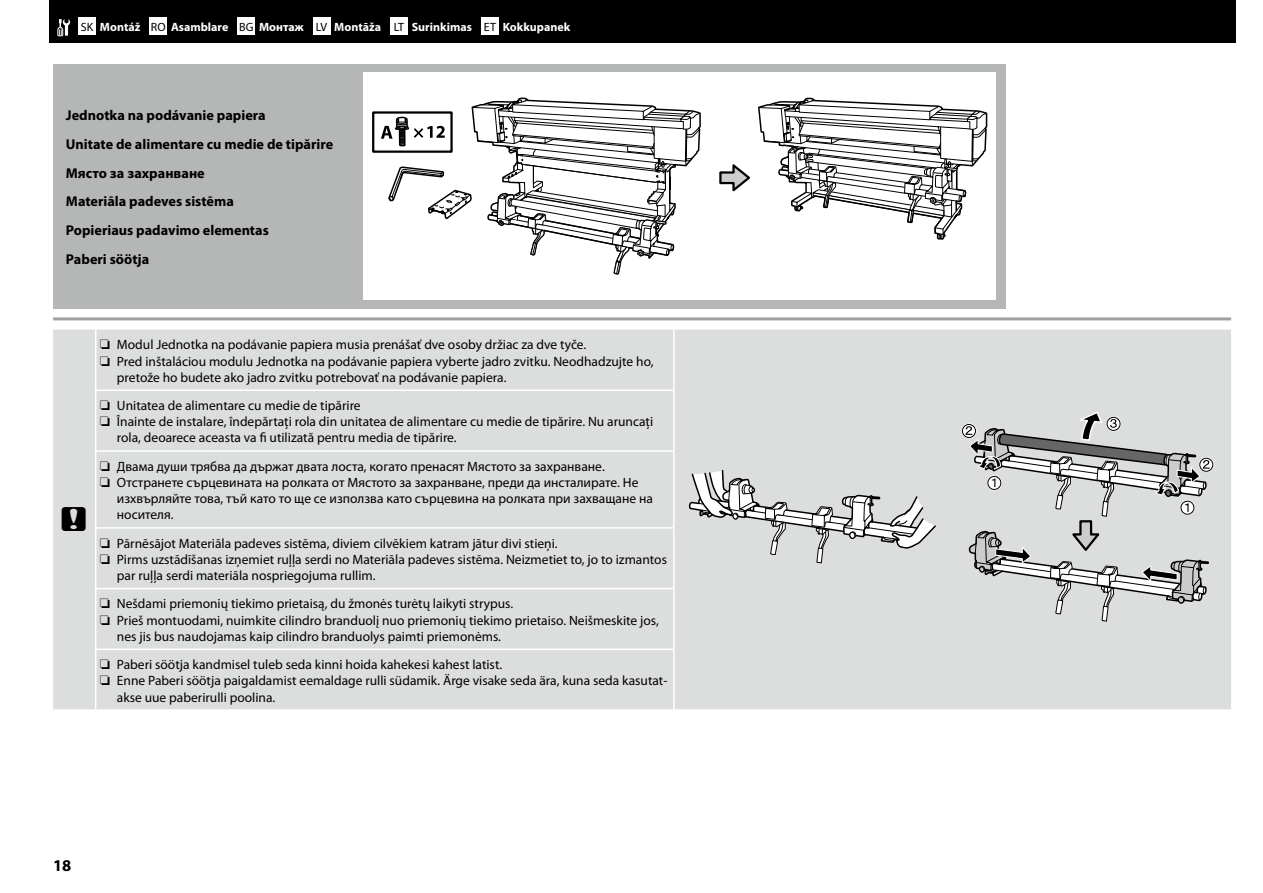
<style>
.page{position:relative;width:1263px;height:893px;background:#fff}
.page>*{position:absolute;margin:0;border:0;box-sizing:border-box;transform-origin:0 0}
.t1{font:33px "TP Publication Group Icons 3 AA";color:#000}
.t2{font:700 16.5px "Myriad Pro";color:#000}
.t3{font:700 14.25px/29px "Myriad Pro";color:#000}
.t4{font:13.5px "Myriad Pro";color:#000}
.t5{font:700 12px "Myriad Pro";color:#fff}
.s1{font-weight:400;color:#000}
</style>
<div class="page">
<div style="left:49px;top:0;width:1186px;height:43px;background:#000"></div>
<div style="left:53px;top:64px;width:953px;height:244px;background:#b5b6b6"></div>
<div style="left:364px;top:72px;width:632px;height:228px;background:#fff"></div>
<div style="left:372px;top:111px;width:81px;height:42px;background:#fff;border:2px solid #000"></div>
<svg style="left:719px;top:97px;width:269px;height:143px"></svg>
<svg style="left:381px;top:97px;width:320px;height:178px"></svg>
<div style="left:53px;top:330px;width:1178px;height:379px;background:#dcdddd"></div>
<hr style="left:95px;top:330px;width:1px;height:59px;background:#fff">
<hr style="left:673px;top:330px;width:2px;height:59px;background:#fff">
<hr style="left:95px;top:389px;width:580px;height:2px;background:#fff">
<hr style="left:95px;top:391px;width:1px;height:59px;background:#fff">
<hr style="left:673px;top:391px;width:2px;height:59px;background:#fff">
<hr style="left:95px;top:450px;width:580px;height:2px;background:#fff">
<hr style="left:95px;top:452px;width:1px;height:75px;background:#fff">
<hr style="left:673px;top:452px;width:2px;height:75px;background:#fff">
<hr style="left:95px;top:527px;width:580px;height:2px;background:#fff">
<hr style="left:95px;top:529px;width:1px;height:59px;background:#fff">
<hr style="left:673px;top:529px;width:2px;height:59px;background:#fff">
<hr style="left:95px;top:588px;width:580px;height:1px;background:#fff">
<hr style="left:95px;top:589px;width:1px;height:60px;background:#fff">
<hr style="left:673px;top:589px;width:2px;height:60px;background:#fff">
<hr style="left:95px;top:649px;width:580px;height:1px;background:#fff">
<hr style="left:95px;top:650px;width:1px;height:59px;background:#fff">
<hr style="left:673px;top:650px;width:2px;height:59px;background:#fff">
<svg style="left:689px;top:470px;width:247px;height:93px"></svg>
<svg style="left:1199px;top:457px;width:15px;height:15px"></svg>
<svg style="left:1200px;top:458px;width:13px;height:13px"></svg>
<div style="left:1199px;top:458px;width:14px;height:14px;border:1px solid #000;border-radius:50%"></div>
<svg style="left:961px;top:423px;width:15px;height:15px"></svg>
<svg style="left:962px;top:424px;width:13px;height:13px"></svg>
<div style="left:962px;top:424px;width:14px;height:14px;border:1px solid #000;border-radius:50%"></div>
<svg style="left:965px;top:412px;width:245px;height:209px;background:#c3c4c4"></svg>
<div style="left:57px;top:28px;width:6px;height:8px;border:1px solid #fff"></div>
<svg style="left:59px;top:19px;width:11px;height:17px"></svg>
<div style="left:79px;top:17px;width:17px;height:17px;background:#fff"></div>
<div style="left:390px;top:17px;width:17px;height:17px;background:#fff"></div>
<div style="left:481px;top:17px;width:17px;height:17px;background:#fff"></div>
<div style="left:150px;top:17px;width:17px;height:17px;background:#fff"></div>
<div style="left:238px;top:17px;width:17px;height:17px;background:#fff"></div>
<div style="left:313px;top:17px;width:17px;height:17px;background:#fff"></div>
<hr style="left:53px;top:317px;width:1178px;height:3px;background:#9fa0a0">
<p class="t5" style="left:81px;top:19px;width:491px"><span class="s1">SK</span> Montáž <span class="s1">RO</span> Asamblare <span class="s1">BG</span> Монтаж <span class="s1">LV</span> Montāža <span class="s1">LT</span> Surinkimas <span class="s1">ET</span> Kokkupanek</p>
<p class="t3" style="left:66px;top:100px;width:269px">Jednotka na podávanie papiera<br>Unitate de alimentare cu medie de tipărire<br>Място за захранване<br>Materiāla padeves sistēma<br>Popieriaus padavimo elementas<br>Paberi söötja</p>
<h1 class="t1" style="left:62px;top:497px;width:27px">c</h1>
<p class="t4" style="left:100px;top:336px;width:488px">❏ Modul Jednotka na podávanie papiera musia prenášať dve osoby držiac za dve tyče.</p>
<p class="t4" style="left:100px;top:353px;width:555px">❏ Pred inštaláciou modulu Jednotka na podávanie papiera vyberte jadro zvitku. Neodhadzujte ho,</p>
<p class="t4" style="left:117px;top:369px;width:391px">pretože ho budete ako jadro zvitku potrebovať na podávanie papiera.</p>
<p class="t4" style="left:100px;top:397px;width:262px">❏ Unitatea de alimentare cu medie de tipărire</p>
<p class="t4" style="left:100px;top:413px;width:555px">❏ Înainte de instalare, îndepărtaţi rola din unitatea de alimentare cu medie de tipărire. Nu aruncaţi</p>
<p class="t4" style="left:117px;top:430px;width:341px">rola, deoarece aceasta va fi utilizată pentru media de tipărire.</p>
<p class="t4" style="left:100px;top:458px;width:506px">❏ Двама души трябва да държат двата лоста, когато пренасят Мястото за захранване.</p>
<p class="t4" style="left:100px;top:474px;width:540px">❏ Отстранете сърцевината на ролката от Мястото за захранване, преди да инсталирате. Не</p>
<p class="t4" style="left:117px;top:490px;width:537px">изхвърляйте това, тъй като то ще се използва като сърцевина на ролката при захващане на</p>
<p class="t4" style="left:117px;top:506px;width:58px">носителя.</p>
<p class="t4" style="left:100px;top:535px;width:459px">❏ Pārnēsājot Materiāla padeves sistēma, diviem cilvēkiem katram jātur divi stieņi.</p>
<p class="t4" style="left:100px;top:551px;width:569px">❏ Pirms uzstādīšanas izņemiet ruļļa serdi no Materiāla padeves sistēma. Neizmetiet to, jo to izmantos</p>
<p class="t4" style="left:117px;top:567px;width:260px">par ruļļa serdi materiāla nospriegojuma rullim.</p>
<p class="t4" style="left:100px;top:596px;width:415px">❏ Nešdami priemonių tiekimo prietaisą, du žmonės turėtų laikyti strypus.</p>
<p class="t4" style="left:100px;top:612px;width:560px">❏ Prieš montuodami, nuimkite cilindro branduolį nuo priemonių tiekimo prietaiso. Neišmeskite jos,</p>
<p class="t4" style="left:117px;top:628px;width:386px">nes jis bus naudojamas kaip cilindro branduolys paimti priemonėms.</p>
<p class="t4" style="left:100px;top:656px;width:404px">❏ Paberi söötja kandmisel tuleb seda kinni hoida kahekesi kahest latist.</p>
<p class="t4" style="left:100px;top:672px;width:569px">❏ Enne Paberi söötja paigaldamist eemaldage rulli südamik. Ärge visake seda ära, kuna seda kasutat-</p>
<p class="t4" style="left:117px;top:689px;width:160px">akse uue paberirulli poolina.</p>
<p class="t2" style="left:53px;top:854px;width:20px">18</p>
</div>
